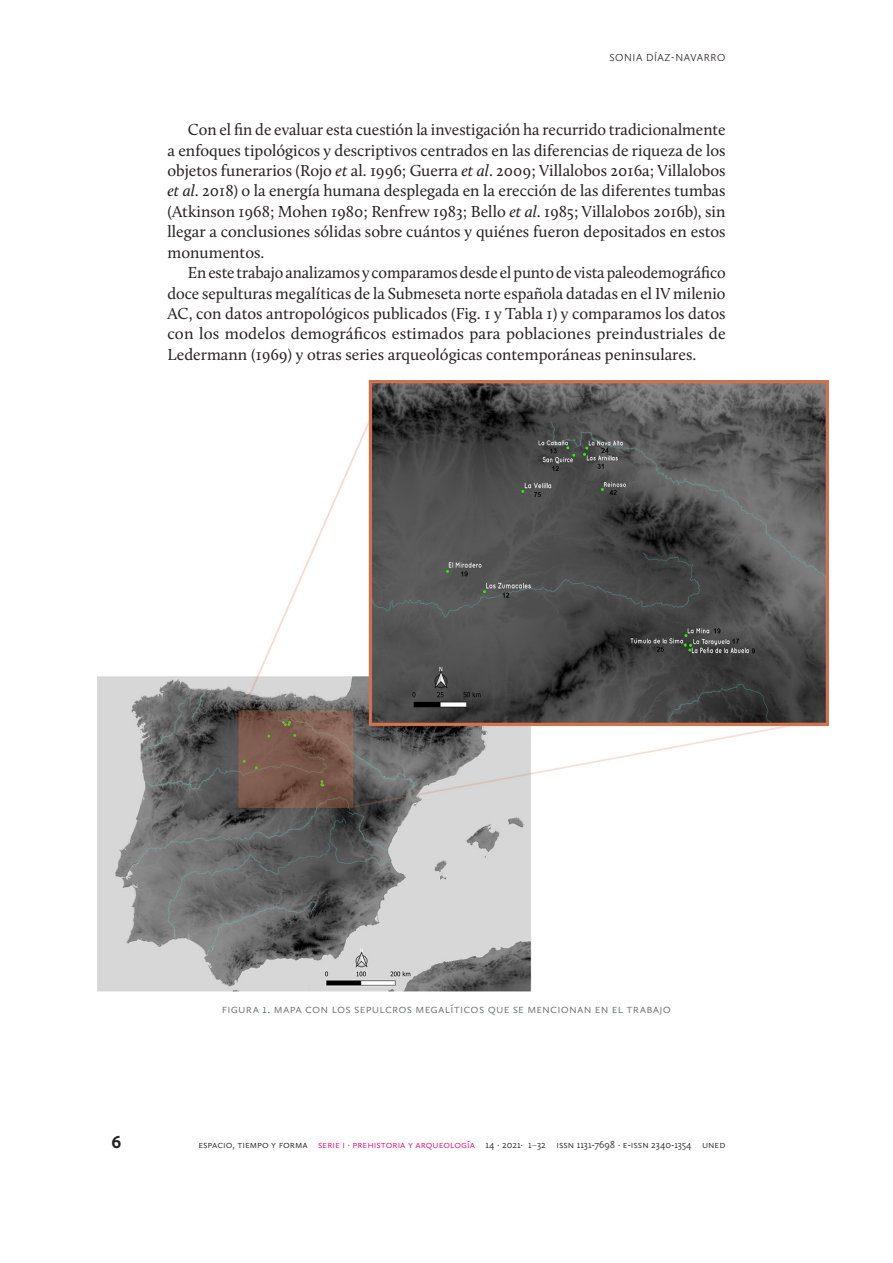
<style>
.page{position:relative;width:893px;height:1263px;background:#fff}
.page>*{position:absolute;margin:0;border:0;box-sizing:border-box;transform-origin:0 0}
.t1{font:700 18px "Calluna Sans";color:#231f20}
.Cuerpo{font:16.5px/20.4px "Calluna";color:#231f20;text-align:justify}
.Imagen_Pie{font:300 12.75px "Calluna Sans";letter-spacing:.015em;color:#67706e}
.t2{font:300 10.5px "Calluna Sans";color:#231f20}
.t3{font:300 10.5px "Calluna Sans";color:#e60275}
.s1{font-style:italic}
.s2{color:#e60275}
.s3{font-weight:400;color:#67706e}
</style>
<div class="page">
<img style="left:97px;top:381px;width:732px;height:611px">
<p class="t2" style="left:609px;top:52px;width:14px">Sonia</p>
<p class="t2" style="left:646px;top:52px;width:45px">Díaz-Navarro</p>
<p class="Cuerpo" style="left:167px;top:119px;width:560px;text-indent:20px">Con el fin de evaluar esta cuestión la investigación ha recurrido tradicionalmente a enfoques tipológicos y descriptivos centrados en las diferencias de riqueza de los objetos funerarios (Rojo <span class="s1">et</span> al. 1996; Guerra <span class="s1">et al</span>. 2009; Villalobos 2016a; Villalobos <span class="s1">et al</span>. 2018) o la energía humana desplegada en la erección de las diferentes tumbas (Atkinson 1968; Mohen 1980; Renfrew 1983; Bello <span class="s1">et al</span>. 1985; Villalobos 2016b), sin llegar a conclusiones sólidas sobre cuántos y quiénes fueron depositados en estos monumentos.</p>
<p class="Cuerpo" style="left:167px;top:262px;width:560px;text-indent:20px">En este trabajo analizamos y comparamos desde el punto de vista paleodemográfico doce sepulturas megalíticas de la Submeseta norte española datadas en el IV milenio AC, con datos antropológicos publicados (Fig. 1 y Tabla 1) y comparamos los datos con los modelos demográficos estimados para poblaciones preindustriales de Ledermann (1969) y otras series arqueológicas contemporáneas peninsulares.</p>
<p class="Imagen_Pie" style="left:222px;top:1001px;width:69px">Figura 1. Mapa</p>
<p class="Imagen_Pie" style="left:305px;top:1001px;width:9px">con</p>
<p class="Imagen_Pie" style="left:332px;top:1001px;width:61px">los sepulcros</p>
<p class="Imagen_Pie" style="left:416px;top:1001px;width:46px">megalíticos</p>
<p class="Imagen_Pie" style="left:488px;top:1001px;width:48px">que se mencionan</p>
<p class="Imagen_Pie" style="left:595px;top:1001px;width:76px">en el trabajo</p>
<p class="t1" style="left:112px;top:1131px;width:11px">6</p>
<p class="t2" style="left:198px;top:1138px;width:130px">ESPACIO, TIEMPO Y FORMA <span class="s2">Serie</span></p>
<p class="t3" style="left:342px;top:1138px;width:37px">I · prehistoria</p>
<p class="t2" style="left:408px;top:1138px;width:228px"><span class="s2">y arqueo logía</span> 14 · 2021· 1<span class="s3">–</span>32 ISSN 1131-7698 · e-issn</p>
<p class="t2" style="left:651px;top:1138px;width:76px">2340-1354 U NED</p>
</div>
